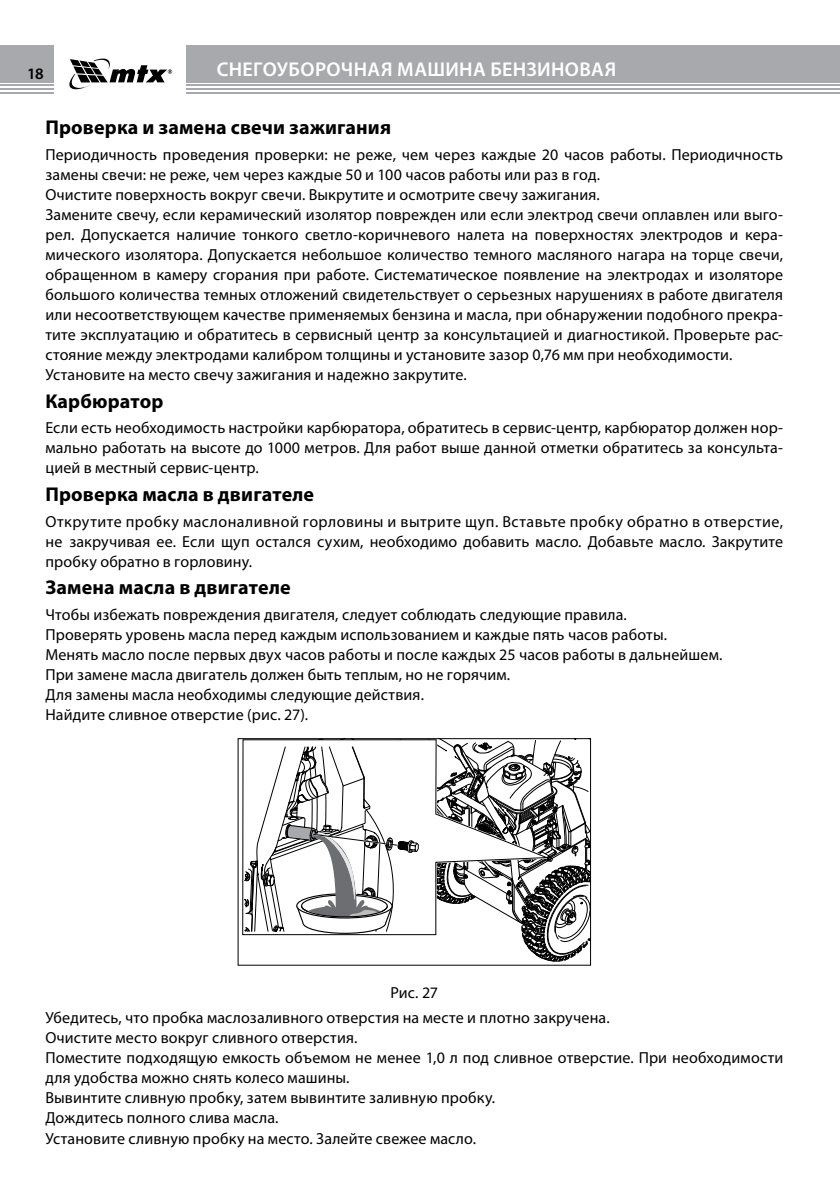
<style>
.page{position:relative;width:840px;height:1191px;background:#fff}
.page>*{position:absolute;margin:0;border:0;box-sizing:border-box;transform-origin:0 0}
.t1{font:700 20px "Myriad Pro";letter-spacing:.01em;color:#000}
.t2{font:600 20px "Myriad Pro";letter-spacing:.015em;color:#fff}
.t3{font:16px/20px "Myriad Pro";letter-spacing:.01em;color:#000}
.t4{font:600 16px "Myriad Pro";color:#000}
</style>
<div class="page">
<div style="left:0;top:45px;width:54px;height:37px;background:#a7a9ac"></div>
<hr style="left:0;top:84px;width:54px;height:2px;background:#a7a9ac">
<hr style="left:0;top:92px;width:54px;height:2px;background:#a7a9ac">
<hr style="left:0;top:88px;width:54px;height:2px;background:#a7a9ac">
<div style="left:186px;top:45px;width:652px;height:37px;background:#a7a9ac"></div>
<hr style="left:186px;top:84px;width:652px;height:2px;background:#a7a9ac">
<hr style="left:186px;top:92px;width:652px;height:2px;background:#a7a9ac">
<hr style="left:186px;top:88px;width:652px;height:2px;background:#a7a9ac">
<svg style="left:69px;top:58px;width:103px;height:32px"></svg>
<svg style="left:238px;top:740px;width:352px;height:226px"></svg>
<div style="left:237px;top:738px;width:353px;height:227px;border:1px solid #000"></div>
<p class="t4" style="left:27px;top:63px;width:18px">18</p>
<p class="t2" style="left:217px;top:56px;width:401px">СНЕГОУБОРОЧНАЯ МАШИНА БЕНЗИНОВАЯ</p>
<p class="t1" style="left:45px;top:114px;width:347px">Проверка и замена свечи зажигания</p>
<p class="t3" style="left:45px;top:144px;width:739px">Периодичность проведения проверки: не реже, чем через каждые 20 часов работы. Периодичность замены свечи: не реже, чем через каждые 50 и 100 часов работы или раз в год.<br>Очистите поверхность вокруг свечи. Выкрутите и осмотрите свечу зажигания.<br>Замените свечу, если керамический изолятор поврежден или если электрод свечи оплавлен или выго&shy;рел. Допускается наличие тонкого светло-коричневого налета на поверхностях электродов и кера&shy;мического изолятора. Допускается небольшое количество темного масляного нагара на торце свечи, обращенном в камеру сгорания при работе. Систематическое появление на электродах и изоляторе большого количества темных отложений свидетельствует о серьезных нарушениях в работе двигателя или несоответствующем качестве применяемых бензина и масла, при обнаружении подобного прекра&shy;тите эксплуатацию и обратитесь в сервисный центр за консультацией и диагностикой. Проверьте рас&shy;стояние между электродами калибром толщины и установите зазор 0,76 мм при необходимости.<br>Установите на место свечу зажигания и надежно закрутите.</p>
<p class="t1" style="left:45px;top:388px;width:119px">Карбюратор</p>
<p class="t3" style="left:45px;top:417px;width:739px;text-align:justify">Если есть необходимость настройки карбюратора, обратитесь в сервис-центр, карбюратор должен нор&shy;мально работать на высоте до 1000 метров. Для работ выше данной отметки обратитесь за консульта&shy;цией в местный сервис-центр.</p>
<p class="t1" style="left:45px;top:481px;width:270px">Проверка масла в двигателе</p>
<p class="t3" style="left:45px;top:511px;width:739px;text-align:justify">Открутите пробку маслоналивной горловины и вытрите щуп. Вставьте пробку обратно в отверстие, не закручивая ее. Если щуп остался сухим, необходимо добавить масло. Добавьте масло. Закрутите пробку обратно в горловину.</p>
<p class="t1" style="left:45px;top:574px;width:246px">Замена масла в двигателе</p>
<p class="t3" style="left:45px;top:604px;width:678px">Чтобы избежать повреждения двигателя, следует соблюдать следующие правила.<br>Проверять уровень масла перед каждым использованием и каждые пять часов работы.<br>Менять масло после первых двух часов работы и после каждых 25 часов работы в дальнейшем.<br>При замене масла двигатель должен быть теплым, но не горячим.<br>Для замены масла необходимы следующие действия.<br>Найдите сливное отверстие (рис. 27).</p>
<p class="t3" style="left:45px;top:979px;width:565px;line-height:25.6px;text-indent:345px">Рис. 27<br>Убедитесь, что пробка маслозаливного отверстия на месте и плотно закручена.</p>
<p class="t3" style="left:45px;top:1027px;width:739px">Очистите место вокруг сливного отверстия.<br>Поместите подходящую емкость объемом не менее 1,0 л под сливное отверстие. При необходимости для удобства можно снять колесо машины.<br>Вывинтите сливную пробку, затем вывинтите заливную пробку.<br>Дождитесь полного слива масла.<br>Установите сливную пробку на место. Залейте свежее масло.</p>
</div>
